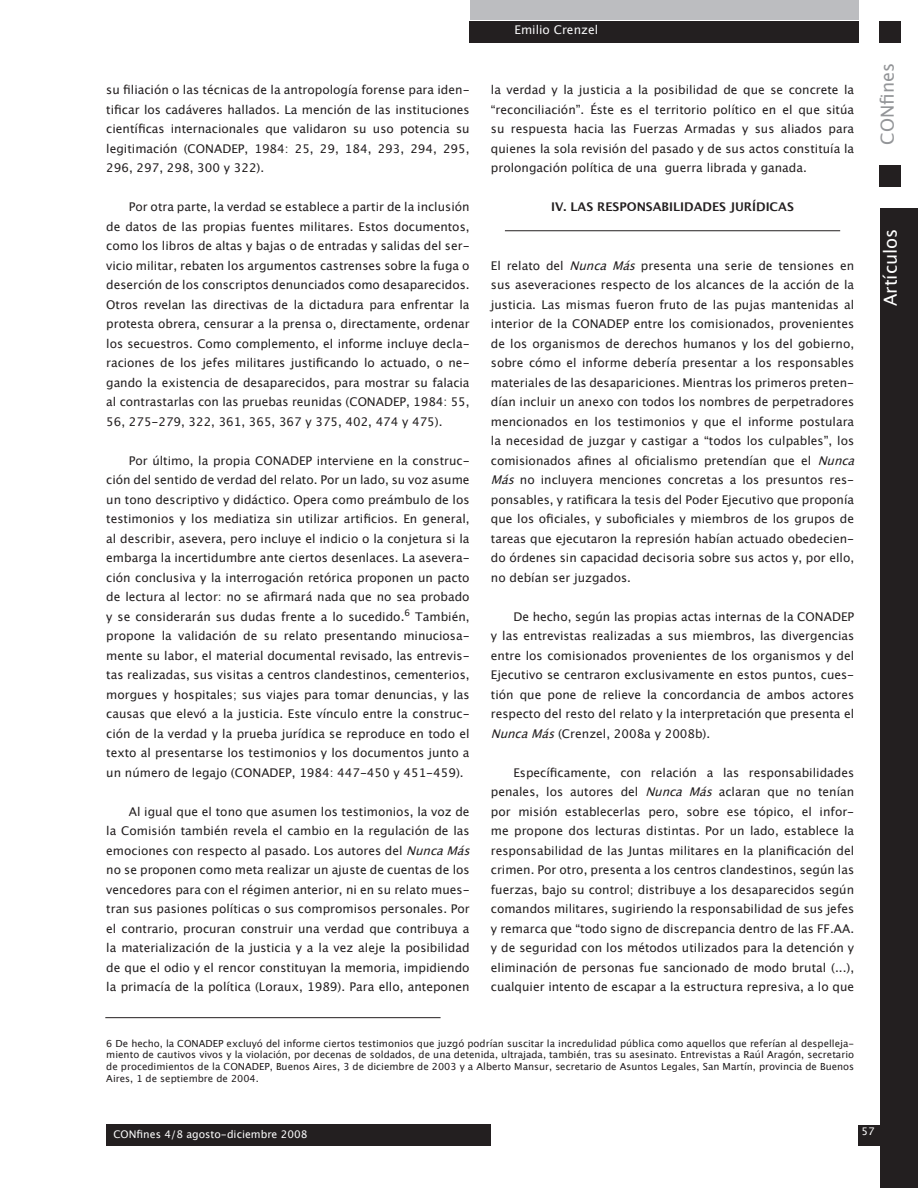
<style>
.page{position:relative;width:918px;height:1188px;background:#fff}
.page>*{position:absolute;margin:0;border:0;box-sizing:border-box;transform-origin:0 0}
.t1{font:18px "Lucida Grande";color:#fff}
.t2{font:18px "Lucida Grande";color:#939598}
.PARRAFO_NORMAL{font:12px/19.5px "Lucida Grande";color:#231f20;text-align:justify}
.SUBTITULO1{font:700 12px "Lucida Grande";color:#231f20}
.t3{font:12px "Lucida Grande";color:#f7f7f8}
.t4{font:10.5px "Lucida Grande";color:#fdfdfd}
.FOOTNOTES{font:9.75px/11.7px "Lucida Grande";color:#231f20;text-align:justify}
.s1{font-style:italic}
</style>
<div class="page">
<div style="left:880px;top:208px;width:38px;height:980px;background:#231f20"></div>
<div style="left:469px;top:21px;width:389px;height:21px;background:#231f20"></div>
<div style="left:470px;top:0;width:388px;height:19px;background:#bcbdc0"></div>
<div style="left:879px;top:21px;width:22px;height:21px;background:#231f20"></div>
<div style="left:879px;top:166px;width:22px;height:21px;background:#231f20"></div>
<div style="left:106px;top:1124px;width:385px;height:21px;background:#231f20"></div>
<div style="left:858px;top:1125px;width:42px;height:20px;background:#231f20"></div>
<hr style="left:505px;top:230px;width:335px;height:1px;background:#231f20">
<hr style="left:105px;top:1017px;width:336px;height:1px;background:#231f20">
<p class="t3" style="left:515px;top:22px;width:85px">Emilio Crenzel</p>
<p class="PARRAFO_NORMAL" style="left:106px;top:81px;width:365px">su filiación o las técnicas de la antropología forense para iden&shy;tificar los cadáveres hallados. La mención de las instituciones científicas internacionales que validaron su uso potencia su legitimación (CONADEP, 1984: 25, 29, 184, 293, 294, 295, 296, 297, 298, 300 y 322).</p>
<p class="PARRAFO_NORMAL" style="left:106px;top:198px;width:365px;text-indent:23px">Por otra parte, la verdad se establece a partir de la inclusión de datos de las propias fuentes militares. Estos documentos, como los libros de altas y bajas o de entradas y salidas del ser&shy;vicio militar, rebaten los argumentos castrenses sobre la fuga o deserción de los conscriptos denunciados como desaparecidos.<br>Otros revelan las directivas de la dictadura para enfrentar la protesta obrera, censurar a la prensa o, directamente, ordenar los secuestros. Como complemento, el informe incluye decla&shy;raciones de los jefes militares justificando lo actuado, o ne&shy;gando la existencia de desaparecidos, para mostrar su falacia al contrastarlas con las pruebas reunidas (CONADEP, 1984: 55, 56, 275-279, 322, 361, 365, 367 y 375, 402, 474 y 475).</p>
<p class="PARRAFO_NORMAL" style="left:106px;top:451px;width:365px;text-indent:23px">Por último, la propia CONADEP interviene en la construc&shy;ción del sentido de verdad del relato. Por un lado, su voz asume un tono descriptivo y didáctico. Opera como preámbulo de los testimonios y los mediatiza sin utilizar artificios. En general, al describir, asevera, pero incluye el indicio o la conjetura si la embarga la incertidumbre ante ciertos desenlaces. La asevera&shy;ción conclusiva y la interrogación retórica proponen un pacto de lectura al lector: no se afirmará nada que no sea probado y se considerarán sus dudas frente a lo sucedido.<sup>6</sup> También, propone la validación de su relato presentando minuciosa&shy;mente su labor, el material documental revisado, las entrevis&shy;tas realizadas, sus visitas a centros clandestinos, cementerios, morgues y hospitales; sus viajes para tomar denuncias, y las causas que elevó a la justicia. Este vínculo entre la construc&shy;ción de la verdad y la prueba jurídica se reproduce en todo el texto al presentarse los testimonios y los documentos junto a un número de legajo (CONADEP, 1984: 447-450 y 451-459).</p>
<p class="PARRAFO_NORMAL" style="left:106px;top:802px;width:371px;text-align:left;text-indent:23px">Al igual que el tono que asumen los testimonios, la voz de la Comisión también revela el cambio en la regulación de las emociones con respecto al pasado. Los autores del <span class="s1">NuncaMás </span>no se proponen como meta realizar un ajuste de cuentas de los vencedores para con el régimen anterior, ni en su relato mues&shy;tran sus pasiones políticas o sus compromisos personales. Por el contrario, procuran construir una verdad que contribuya a la materialización de la justicia y a la vez aleje la posibilidad de que el odio y el rencor constituyan la memoria, impidiendo la primacía de la política (Loraux, 1989). Para ello, anteponen</p>
<p class="PARRAFO_NORMAL" style="left:491px;top:81px;width:365px">la verdad y la justicia a la posibilidad de que se concrete la “reconciliación”. Éste es el territorio político en el que sitúa su respuesta hacia las Fuerzas Armadas y sus aliados para quienes la sola revisión del pasado y de sus actos constituía la prolongación política de una guerra librada y ganada.</p>
<p class="SUBTITULO1" style="left:551px;top:200px;width:138px">IV. LAS RESPON SABI LIDAD</p>
<p class="SUBTITULO1" style="left:712px;top:200px;width:83px">ES JURÍDI CAS</p>
<p class="PARRAFO_NORMAL" style="left:491px;top:256px;width:371px;text-align:left">El relato del <span class="s1">NuncaMás</span>presenta una serie de tensiones en sus aseveraciones respecto de los alcances de la acción de la justicia. Las mismas fueron fruto de las pujas mantenidas al interior de la CONADEP entre los comisionados, provenientes de los organismos de derechos humanos y los del gobierno, sobre cómo el informe debería presentar a los responsables materiales de las desapariciones. Mientras los primeros preten&shy;dían incluir un anexo con todos los nombres de perpetradores mencionados en los testimonios y que el informe postulara la necesidad de juzgar y castigar a “todos los culpables”, los comisionados afines al oficialismo pretendían que el <span class="s1">Nunca Más</span>no incluyera menciones concretas a los presuntos res&shy;ponsables, y ratificara la tesis del Poder Ejecutivo que proponía que los oficiales, y suboficiales y miembros de los grupos de tareas que ejecutaron la represión habían actuado obedecien&shy;do órdenes sin capacidad decisoria sobre sus actos y, por ello, no debían ser juzgados.</p>
<p class="PARRAFO_NORMAL" style="left:491px;top:607px;width:365px;text-indent:23px">De hecho, según las propias actas internas de la CONADEP y las entrevistas realizadas a sus miembros, las divergencias entre los comisionados provenientes de los organismos y del Ejecutivo se centraron exclusivamente en estos puntos, cues&shy;tión que pone de relieve la concordancia de ambos actores respecto del resto del relato y la interpretación que presenta el <span class="s1">NuncaMás</span>(Crenzel, 2008a y 2008b).</p>
<p class="PARRAFO_NORMAL" style="left:491px;top:763px;width:365px;text-indent:23px">Específicamente, con relación a las responsabilidades penales, los autores del <span class="s1">NuncaMás</span>aclaran que no tenían por misión establecerlas pero, sobre ese tópico, el infor&shy;me propone dos lecturas distintas. Por un lado, establece la responsabilidad de las Juntas militares en la planificación del crimen. Por otro, presenta a los centros clandestinos, según las fuerzas, bajo su control; distribuye a los desaparecidos según comandos militares, sugiriendo la responsabilidad de sus jefes y remarca que “todo signo de discrepancia dentro de las FF.AA. y de seguridad con los métodos utilizados para la detención y eliminación de personas fue sancionado de modo brutal (...), cualquier intento de escapar a la estructura represiva, a lo que</p>
<p class="FOOTNOTES" style="left:106px;top:1037px;width:749px">6 De hecho, la CONADEP excluyó del informe ciertos testimonios que juzgó podrían suscitar la incredulidad pública como aquellos que referían al despelleja&shy;miento de cautivos vivos y la violación, por decenas de soldados, de una detenida, ultrajada, también, tras su asesinato. Entrevistas a Raúl Aragón, secretario de procedimientos de la CONADEP, Buenos Aires, 3 de diciembre de 2003 y a Alberto Mansur, secretario de Asuntos Legales, San Martín, provincia de Buenos Aires, 1 de septiembre de 2004.</p>
<h1 class="t2" style="left:877px;top:145px;width:83px;rotate:-90deg">CONfines</h1>
<h1 class="t1" style="left:880px;top:306px;width:79px;rotate:-90deg">Artículos</h1>
<p class="t4" style="left:113px;top:1129px;width:196px">CONfines 4/8 agosto-diciembre 2008</p>
<p class="t4" style="left:862px;top:1126px;width:15px">57</p>
</div>
